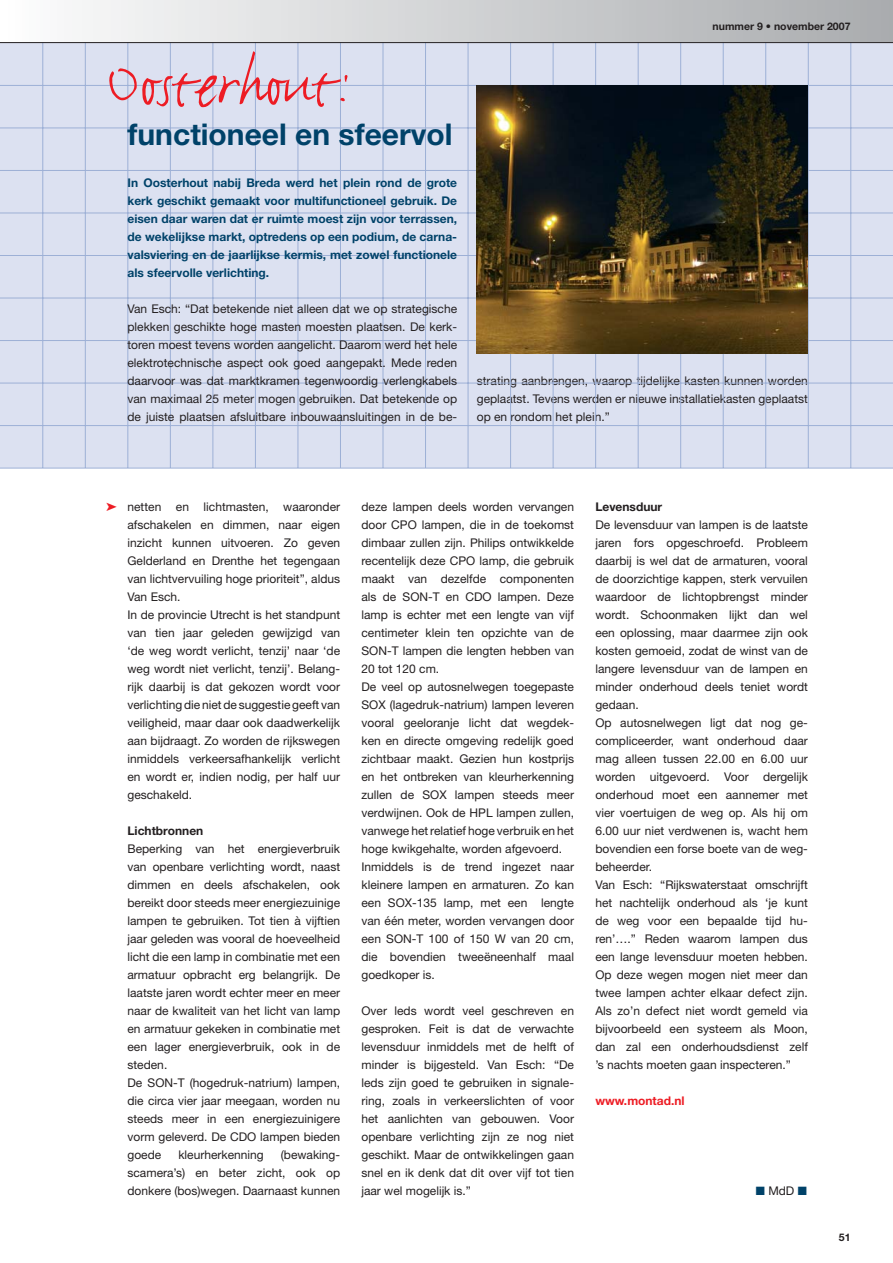
<style>
.page{position:relative;width:893px;height:1263px;background:#fff}
.page>*{position:absolute;margin:0;border:0;box-sizing:border-box;transform-origin:0 0}
.t1{font:72px "FF Justlefthand";color:#ed1c24}
.t2{font:700 30px "Helvetica Neue";color:#004269}
.t3{font:12px/18px "Helvetica Neue";color:#231f20}
.t4{font:700 12px/18px "Helvetica Neue";color:#004269;text-align:justify}
.t5{font:700 12px "Helvetica Neue";color:#231f20}
.t6{font:700 12px "Helvetica Neue";color:#ed1c24}
.t7{font:700 10.5px "Helvetica Neue";color:#231f20}
.s1{color:#004269}
</style>
<div class="page">
<div style="left:0;top:0;width:893px;height:43px;background:linear-gradient(to right,#fdfdfd,#a9abae)"></div>
<div style="left:0;top:43px;width:893px;height:425px;background:#dce1f1"></div>
<hr style="left:0;top:85px;width:893px;height:1px;background:#9db0d6">
<hr style="left:42px;top:43px;width:1px;height:425px;background:#9db0d6">
<hr style="left:85px;top:43px;width:1px;height:425px;background:#9db0d6">
<hr style="left:128px;top:43px;width:1px;height:425px;background:#9db0d6">
<hr style="left:170px;top:43px;width:1px;height:425px;background:#9db0d6">
<hr style="left:213px;top:43px;width:1px;height:425px;background:#9db0d6">
<hr style="left:255px;top:43px;width:1px;height:425px;background:#9db0d6">
<hr style="left:298px;top:43px;width:1px;height:425px;background:#9db0d6">
<hr style="left:340px;top:43px;width:1px;height:425px;background:#9db0d6">
<hr style="left:383px;top:43px;width:1px;height:425px;background:#9db0d6">
<hr style="left:425px;top:43px;width:1px;height:425px;background:#9db0d6">
<hr style="left:468px;top:43px;width:1px;height:425px;background:#9db0d6">
<hr style="left:510px;top:43px;width:1px;height:425px;background:#9db0d6">
<hr style="left:553px;top:43px;width:1px;height:425px;background:#9db0d6">
<hr style="left:595px;top:43px;width:1px;height:425px;background:#9db0d6">
<hr style="left:638px;top:43px;width:1px;height:425px;background:#9db0d6">
<hr style="left:680px;top:43px;width:1px;height:425px;background:#9db0d6">
<hr style="left:723px;top:43px;width:1px;height:425px;background:#9db0d6">
<hr style="left:765px;top:43px;width:1px;height:425px;background:#9db0d6">
<hr style="left:808px;top:43px;width:1px;height:425px;background:#9db0d6">
<hr style="left:850px;top:43px;width:1px;height:425px;background:#9db0d6">
<hr style="left:0;top:128px;width:893px;height:1px;background:#9db0d6">
<hr style="left:0;top:170px;width:893px;height:1px;background:#9db0d6">
<hr style="left:0;top:213px;width:893px;height:1px;background:#9db0d6">
<hr style="left:0;top:255px;width:893px;height:1px;background:#9db0d6">
<hr style="left:0;top:298px;width:893px;height:1px;background:#9db0d6">
<hr style="left:0;top:340px;width:893px;height:1px;background:#9db0d6">
<hr style="left:0;top:383px;width:893px;height:1px;background:#9db0d6">
<hr style="left:0;top:425px;width:893px;height:1px;background:#9db0d6">
<hr style="left:0;top:468px;width:893px;height:1px;background:#9db0d6">
<img style="left:477px;top:85px;width:331px;height:269px">
<hr style="left:0;top:42px;width:893px;height:1px;background:#231f20">
<h1 class="t1" style="left:107px;top:59px;width:247px">Oosterhout:</h1>
<h2 class="t2" style="left:128px;top:123px;width:326px">functioneel en sfeervol</h2>
<p class="t4" style="left:128px;top:174px;width:331px">In Oosterhout nabij Breda werd het plein rond de grote kerk geschikt gemaakt voor multifunctioneel gebruik. De eisen daar waren dat er ruimte moest zijn voor terrassen, de wekelijkse markt, optredens op een podium, de carna&shy;valsviering en de jaarlijkse kermis, met zowel functionele als sfeervolle verlichting.</p>
<p class="t3" style="left:128px;top:301px;width:331px;text-align:justify">Van Esch: “Dat betekende niet alleen dat we op strategische plekken geschikte hoge masten moesten plaatsen. De kerk&shy;toren moest tevens worden aangelicht. Daarom werd het hele elektrotechnische aspect ook goed aangepakt. Mede reden daarvoor was dat marktkramen tegenwoordig verlengkabels van maximaal 25 meter mogen gebruiken. Dat betekende op de juiste plaatsen afsluitbare inbouwaansluitingen in de be-</p>
<p class="t7" style="left:712px;top:23px;width:139px">nummer 9 • november 2007</p>
<p class="t3" style="left:477px;top:373px;width:333px;text-align:justify">strating aanbrengen, waarop tijdelijke kasten kunnen worden geplaatst. Tevens werden er nieuwe installatiekasten geplaatst op en rondom het plein.”</p>
<p class="t3" style="left:128px;top:499px;width:214px">netten en lichtmasten, waaronder afschakelen en dimmen, naar eigen inzicht kunnen uitvoeren. Zo geven Gelderland en Drenthe het tegengaan van lichtvervuiling hoge prioriteit”, aldus Van Esch.<br>In de provincie Utrecht is het standpunt van tien jaar geleden gewijzigd van ‘de weg wordt verlicht, tenzij’ naar ‘de weg wordt niet verlicht, tenzij’. Belang&shy;rijk daarbij is dat gekozen wordt voor verlichting die niet de suggestie geeft van veiligheid, maar daar ook daadwerkelijk aan bijdraagt. Zo worden de rijkswegen inmiddels verkeers afhankelijk verlicht en wordt er, indien nodig, per half uur geschakeld.</p>
<p class="t5" style="left:128px;top:826px;width:77px">Lichtbronnen</p>
<p class="t3" style="left:128px;top:841px;width:214px">Beperking van het energieverbruik van openbare verlichting wordt, naast dimmen en deels afschakelen, ook bereikt door steeds meer energiezuinige lampen te gebruiken. Tot tien à vijftien jaar geleden was vooral de hoeveelheid licht die een lamp in combinatie met een armatuur opbracht erg belangrijk. De laatste jaren wordt echter meer en meer naar de kwaliteit van het licht van lamp en armatuur gekeken in combi natie met een lager energieverbruik, ook in de steden.<br>De SON-T (hogedruk-natrium) lampen, die circa vier jaar meegaan, worden nu steeds meer in een energiezuinigere vorm geleverd. De CDO lampen bieden goede</p>
<p class="t3" style="left:128px;top:1147px;width:214px;text-align:justify;text-indent:153px">(bewaking&shy;s camera’s) en beter zicht, ook op donkere (bos)wegen. Daarnaast kunnen</p>
<p class="t3" style="left:178px;top:1147px;width:87px">kleurherkenning</p>
<p class="t3" style="left:361px;top:499px;width:214px">deze lampen deels worden vervangen door CPO lampen, die in de toekomst dimbaar zullen zijn. Philips ontwikkelde recentelijk deze CPO lamp, die gebruik maakt van dezelfde componenten als de SON-T en CDO lampen. Deze lamp is echter met een lengte van vijf centimeter klein ten opzichte van de SON-T lampen die lengten hebben van 20 tot 120 cm.<br>De veel op autosnelwegen toegepaste SOX (lagedruk-natrium) lampen leveren vooral geeloranje licht dat wegdek&shy;ken en directe omgeving redelijk goed zichtbaar maakt. Gezien hun kostprijs en het ontbreken van kleurherkenning zullen de SOX lampen steeds meer verdwijnen. Ook de HPL lampen zullen, vanwege het relatief hoge verbruik en het hoge kwikgehalte, worden afgevoerd.<br>Inmiddels is de trend ingezet naar kleinere lampen en armaturen. Zo kan een SOX-135 lamp, met een lengte van één meter, worden vervangen door een SON-T 100 of 150 W van 20 cm, die bovendien tweeëneenhalf maal goedkoper is.</p>
<p class="t3" style="left:361px;top:1003px;width:214px;text-align:justify">Over leds wordt veel geschreven en gesproken. Feit is dat de verwachte levensduur inmiddels met de helft of minder is bijgesteld. Van Esch: “De leds zijn goed te gebruiken in signale&shy;ring, zoals in verkeerslichten of voor het aanlichten van gebouwen. Voor openbare verlichting zijn ze nog niet geschikt. Maar de ontwikkelingen gaan snel en ik denk dat dit over vijf tot tien jaar wel mogelijk is.”</p>
<p class="t5" style="left:595px;top:502px;width:68px">Levensduur</p>
<p class="t3" style="left:595px;top:517px;width:214px">De levensduur van lampen is de laatste jaren fors opgeschroefd. Probleem daarbij is wel dat de armaturen, vooral de doorzichtige kappen, sterk vervuilen waardoor de lichtopbrengst minder wordt. Schoonmaken lijkt dan wel een oplossing, maar daarmee zijn ook kosten gemoeid, zodat de winst van de langere levensduur van de lampen en minder onderhoud deels teniet wordt gedaan.<br>Op autosnelwegen ligt dat nog ge&shy;compliceerder, want onderhoud daar mag alleen tussen 22.00 en 6.00 uur worden uitgevoerd. Voor dergelijk onderhoud moet een aannemer met vier voertuigen de weg op. Als hij om 6.00 uur niet verdwenen is, wacht hem bovendien een forse boete van de weg&shy;beheerder.<br>Van Esch: “Rijkswaterstaat omschrijft het nachtelijk onderhoud als ‘je kunt de weg voor een bepaalde tijd hu&shy;ren’….” Reden waarom lampen dus een lange levensduur moeten hebben.<br>Op deze wegen mogen niet meer dan twee lampen achter elkaar defect zijn.<br>Als zo’n defect niet wordt gemeld via bijvoorbeeld een systeem als Moon, dan zal een onderhoudsdienst zelf ’s nachts moeten gaan inspecteren.”</p>
<p class="t6" style="left:595px;top:1096px;width:91px">www.montad.nl</p>
<p class="t3" style="left:756px;top:1183px;width:52px"><span class="s1">■</span> MdD <span class="s1">■</span></p>
<p class="t7" style="left:839px;top:1234px;width:13px">51</p>
</div>
